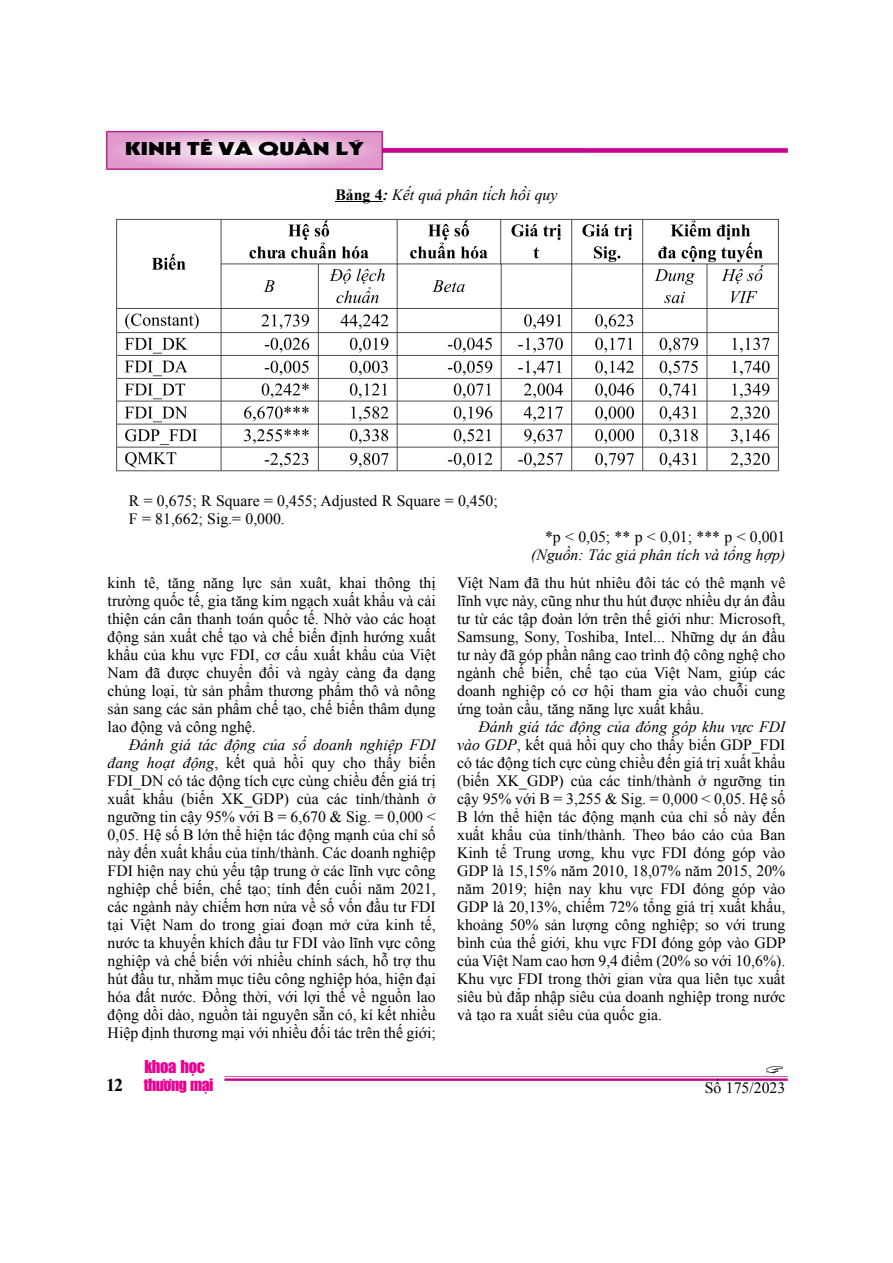
<style>
.page{position:relative;width:893px;height:1263px;background:#fff}
.page>*{position:absolute;margin:0;border:0;box-sizing:border-box;transform-origin:0 0}
.t1{font:18px "UTM Kabel KT";color:#000;scale:1.45 1}
.t2{font:700 18px "Times New Roman";color:#000}
.t3{font:16.5px "UTM Impact";letter-spacing:-.02em;color:#e90091}
.t4{font:15.75px/18px "Times New Roman";color:#000;text-align:justify}
.t5{font:italic 15.75px "Times New Roman";color:#000}
.t6{font:15.75px "UTM Impact";letter-spacing:-.03em;color:#e90091}
.s1{font-weight:700;font-style:normal}
.s2{font-weight:700}
.s3{font-style:italic}
</style>
<div class="page">
<img style="left:224px;top:1076px;width:564px;height:5px">
<img style="left:105px;top:130px;width:279px;height:40px">
<img style="left:379px;top:147px;width:409px;height:7px">
<hr style="left:335px;top:201px;width:48px;height:1px;background:#000">
<img style="left:116px;top:218px;width:663px;height:254px">
<p class="t1" style="left:125px;top:137px;width:166px">KINH TẾ VÀ QUẢN LÝ</p>
<p class="t5" style="left:335px;top:186px;width:223px"><span class="s1">Bảng 4</span><span class="s2">:</span> Kết quả phân tích hồi quy</p>
<p class="t4" style="left:129px;top:492px;width:370px">R = 0,675; R Square = 0,455; Adjusted R Square = 0,450;<br>F = 81,662; Sig.= 0,000.</p>
<p class="t4" style="left:545px;top:528px;width:242px">*p &lt; 0,05; ** p &lt; 0,01; *** p &lt; 0,001</p>
<p class="t5" style="left:531px;top:546px;width:255px">(Nguồn: Tác giả phân tích và tổng hợp)</p>
<p class="t4" style="left:108px;top:574px;width:330px">kinh tế, tăng năng lực sản xuất, khai thông thị trường quốc tế, gia tăng kim ngạch xuất khẩu và cải thiện cán cân thanh toán quốc tế. Nhờ vào các hoạt động sản xuất chế tạo và chế biến định hướng xuất khẩu của khu vực FDI, cơ cấu xuất khẩu của Việt Nam đã được chuyển đổi và ngày càng đa dạng chủng loại, từ sản phẩm thương phẩm thô và nông sản sang các sản phẩm chế tạo, chế biến thâm dụng lao động và công nghệ.</p>
<p class="t4" style="left:108px;top:736px;width:330px;text-indent:21px"><span class="s3">Đánh giá tác động của số doanh nghiệp FDI đang hoạt động</span>, kết quả hồi quy cho thấy biến FDI_DN có tác động tích cực cùng chiều đến giá trị xuất khẩu (biến XK_GDP) của các tỉnh/thành ở ngưỡng tin cậy 95% với B = 6,670 &amp; Sig. = 0,000 &lt; 0,05. Hệ số B lớn thể hiện tác động mạnh của chỉ số này đến xuất khẩu của tỉnh/thành. Các doanh nghiệp FDI hiện nay chủ yếu tập trung ở các lĩnh vực công nghiệp chế biến, chế tạo; tính đến cuối năm 2021, các ngành này chiếm hơn nửa về số vốn đầu tư FDI tại Việt Nam do trong giai đoạn mở cửa kinh tế, nước ta khuyến khích đầu tư FDI vào lĩnh vực công nghiệp và chế biến với nhiều chính sách, hỗ trợ thu hút đầu tư, nhằm mục tiêu công nghiệp hóa, hiện đại hóa đất nước. Đồng thời, với lợi thế về nguồn lao động dồi dào, nguồn tài nguyên sẵn có, kí kết nhiều Hiệp định thương mại với nhiều đối tác trên thế giới;</p>
<p class="t3" style="left:144px;top:1055px;width:62px">khoa học</p>
<p class="t4" style="left:457px;top:574px;width:330px">Việt Nam đã thu hút nhiều đối tác có thế mạnh về lĩnh vực này, cũng như thu hút được nhiều dự án đầu tư từ các tập đoàn lớn trên thế giới như: Microsoft, Samsung, Sony, Toshiba, Intel... Những dự án đầu tư này đã góp phần nâng cao trình độ công nghệ cho ngành chế biến, chế tạo của Việt Nam, giúp các doanh nghiệp có cơ hội tham gia vào chuỗi cung ứng toàn cầu, tăng năng lực xuất khẩu.</p>
<p class="t4" style="left:457px;top:718px;width:330px;text-indent:21px"><span class="s3">Đánh giá tác động của đóng góp khu vực FDI vào GDP</span>, kết quả hồi quy cho thấy biến GDP_FDI có tác động tích cực cùng chiều đến giá trị xuất khẩu (biến XK_GDP) của các tỉnh/thành ở ngưỡng tin cậy 95% với B = 3,255 &amp; Sig. = 0,000 &lt; 0,05. Hệ số B lớn thể hiện tác động mạnh của chỉ số này đến xuất khẩu của tỉnh/thành. Theo báo cáo của Ban Kinh tế Trung ương, khu vực FDI đóng góp vào GDP là 15,15% năm 2010, 18,07% năm 2015, 20% năm 2019; hiện nay khu vực FDI đóng góp vào GDP là 20,13%, chiếm 72% tổng giá trị xuất khẩu, khoảng 50% sản lượng công nghiệp; so với trung bình của thế giới, khu vực FDI đóng góp vào GDP của Việt Nam cao hơn 9,4 điểm (20% so với 10,6%).<br>Khu vực FDI trong thời gian vừa qua liên tục xuất siêu bù đắp nhập siêu của doanh nghiệp trong nước và tạo ra xuất siêu của quốc gia.</p>
<p class="t6" style="left:144px;top:1074px;width:71px">thương mại</p>
<p class="t2" style="left:106px;top:1075px;width:19px">12</p>
<p class="t4" style="left:704px;top:1078px;width:82px">Số 175/2023</p>
</div>
